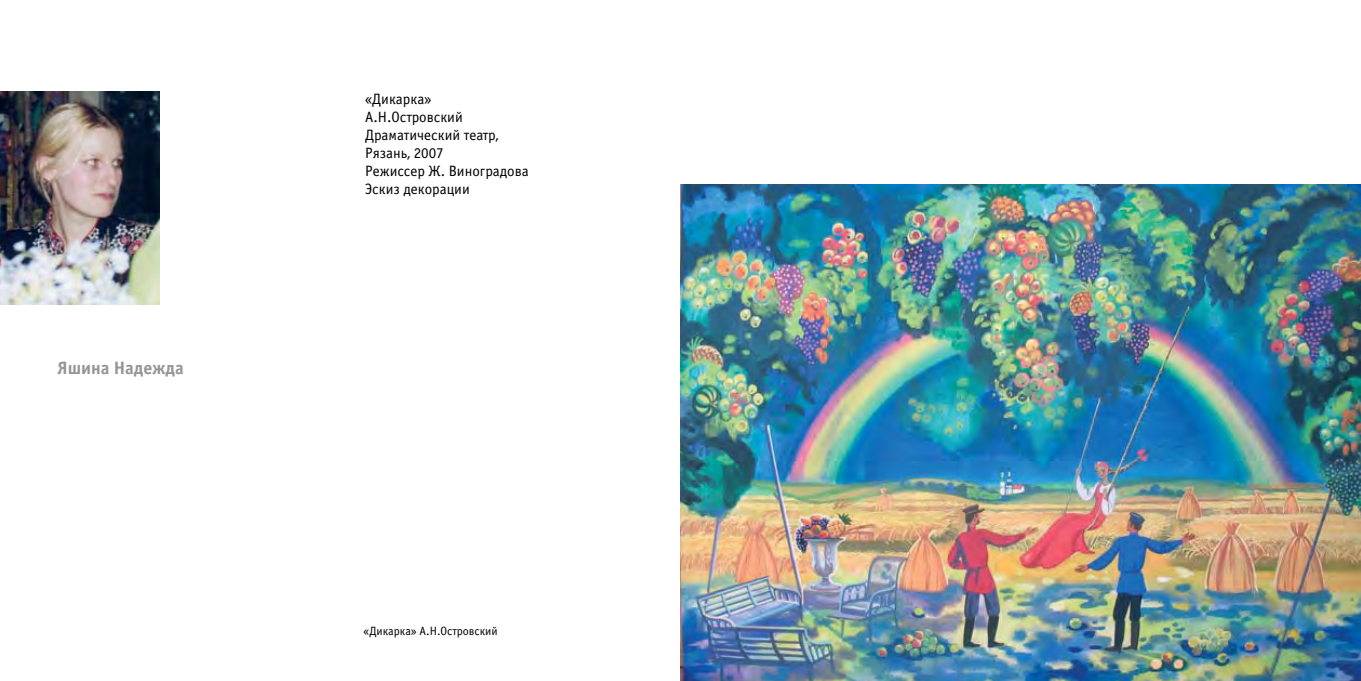
<style>
.page{position:relative;width:1361px;height:681px;background:#fff}
.page>*{position:absolute;margin:0;border:0;box-sizing:border-box;transform-origin:0 0}
.t1{font:700 18px "Officina Sans C";color:#939598}
.t2{font:15px/18px "Officina Sans C";color:#000}
.t3{font:12px "Officina Sans C";color:#000}
</style>
<div class="page">
<img style="left:0;top:92px;width:159px;height:212px">
<img style="left:680px;top:184px;width:681px;height:496px">
<p class="t1" style="left:57px;top:357px;width:128px">Яшина Надежда</p>
<p class="t2" style="left:365px;top:90px;width:165px">«Дикарка»<br>А.Н.Островский<br>Драматический театр,<br>Рязань, 2007<br>Режиссер Ж. Виноградова<br>Эскиз декорации</p>
<p class="t3" style="left:364px;top:623px;width:136px">«Дикарка» А.Н.Островский</p>
</div>
